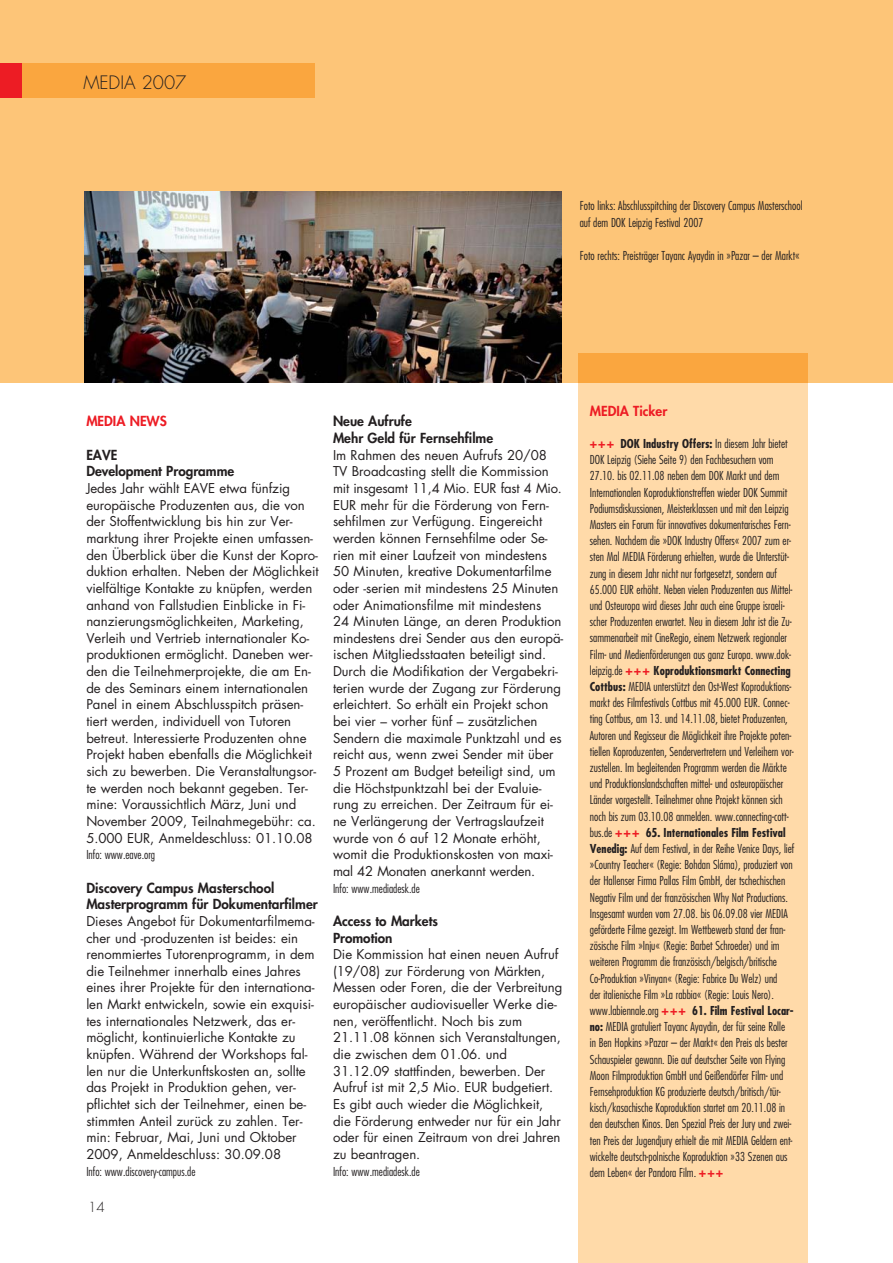
<style>
.page{position:relative;width:893px;height:1263px;background:#fff}
.page>*{position:absolute;margin:0;border:0;box-sizing:border-box;transform-origin:0 0}
.t1{font:300 18px "Futura";color:#231f20}
.t2{font:800 13.5px/16.6px "Futura";color:#231f20}
.t3{font:800 13.5px "Futura";color:#ed1c24}
.t4{font:300 13.5px "Futura";color:#231f20}
.t5{font:13.2px/16.6px "Futura LT";letter-spacing:-.005em;color:#231f20}
.t6{font:300 condensed 12px/16.2px "Futura";color:#231f20}
.s1{font-weight:800;font-stretch:normal;font-size:12.75px;color:#ed1c24}
.s2{font-weight:700}
</style>
<div class="page">
<div style="left:0;top:0;width:892px;height:383px;background:#fdc578"></div>
<img style="left:85px;top:191px;width:476px;height:192px">
<div style="left:578px;top:362px;width:230px;height:901px;background:#ffdaa9"></div>
<div style="left:578px;top:353px;width:230px;height:30px;background:#faa63f"></div>
<div style="left:0;top:64px;width:314px;height:34px;background:#faa63f"></div>
<div style="left:0;top:64px;width:21px;height:34px;background:#ed1c24"></div>
<h1 class="t1" style="left:83px;top:74px;width:105px">MEDIA 2007</h1>
<p class="t6" style="left:580px;top:198px;width:224px;line-height:16.6px">Foto links: Abschlusspitching der Discovery Campus Masterschool auf dem DOK Leipzig Festival 2007</p>
<p class="t6" style="left:580px;top:248px;width:222px">Foto rechts: Preisträger Tayanc Ayaydin in »Pazar – der Markt«</p>
<p class="t3" style="left:86px;top:415px;width:82px">MEDIA NEWS</p>
<p class="t2" style="left:86px;top:447px;width:149px">EAVE<br>Development Programme</p>
<p class="t5" style="left:86px;top:481px;width:234px">Jedes Jahr wählt EAVE etwa fünfzig europäische Produzenten aus, die von der Stoffentwicklung bis hin zur Ver&shy;marktung ihrer Projekte einen umfassen&shy;den Überblick über die Kunst der Kopro&shy;duktion erhalten. Neben der Möglichkeit vielfältige Kontakte zu knüpfen, werden anhand von Fallstudien Einblicke in Fi&shy;nanzierungsmöglichkeiten, Marketing, Verleih und Vertrieb internationaler Ko&shy;produktionen ermöglicht. Daneben wer&shy;den die Teilnehmerprojekte, die am En&shy;de des Seminars einem internationalen Panel in einem Abschlusspitch präsen&shy;tiert werden, individuell von Tutoren betreut. Interessierte Produzenten ohne Projekt haben ebenfalls die Möglichkeit sich zu bewerben. Die Veranstaltungsor&shy;te werden noch bekannt gegeben. Ter&shy;mine: Voraussichtlich März, Juni und November 2009, Teilnahmegebühr: ca.<br>5.000 EUR, Anmeldeschluss: 01.10.08</p>
<p class="t6" style="left:86px;top:848px;width:70px">Info: www.eave.org</p>
<p class="t2" style="left:86px;top:880px;width:233px">Discovery Campus Masterschool<br>Masterprogramm für Dokumentarfilmer</p>
<p class="t5" style="left:86px;top:914px;width:230px">Dieses Angebot für Dokumentarfilmema&shy;cher und -produzenten ist beides: ein renommiertes Tutorenprogramm, in dem die Teilnehmer innerhalb eines Jahres eines ihrer Projekte für den internationa&shy;len Markt entwickeln, sowie ein exquisi&shy;tes internationales Netzwerk, das er&shy;möglicht, kontinuierliche Kontakte zu knüpfen. Während der Workshops fal&shy;len nur die Unterkunftskosten an, sollte das Projekt in Produktion gehen, ver&shy;pflichtet sich der Teilnehmer, einen be&shy;stimmten Anteil zurück zu zahlen. Ter&shy;min: Februar, Mai, Juni und Oktober 2009, Anmeldeschluss: 30.09.08</p>
<p class="t6" style="left:86px;top:1164px;width:111px">Info: www.discovery-campus.de</p>
<p class="t4" style="left:88px;top:1201px;width:18px">14</p>
<p class="t2" style="left:333px;top:414px;width:162px">Neue Aufrufe<br>Mehr Geld für Fernsehfilme</p>
<p class="t5" style="left:333px;top:448px;width:232px">Im Rahmen des neuen Aufrufs 20/08<br>TV Broadcasting stellt die Kommission mit insgesamt 11,4 Mio. EUR fast 4 Mio.<br>EUR mehr für die Förderung von Fern&shy;sehfilmen zur Verfügung. Eingereicht werden können Fernsehfilme oder Se&shy;rien mit einer Laufzeit von mindestens 50 Minuten, kreative Dokumentarfilme oder -serien mit mindestens 25 Minuten oder Animationsfilme mit mindestens<br>24 Minuten Länge, an deren Produktion mindestens drei Sender aus den europä&shy;ischen Mitgliedsstaaten beteiligt sind.<br>Durch die Modifikation der Vergabekri&shy;terien wurde der Zugang zur Förderung erleichtert. So erhält ein Projekt schon bei vier – vorher fünf – zusätzlichen Sendern die maximale Punktzahl und es reicht aus, wenn zwei Sender mit über 5 Prozent am Budget beteiligt sind, um die Höchstpunktzahl bei der Evaluie&shy;rung zu erreichen. Der Zeitraum für ei&shy;ne Verlängerung der Vertragslaufzeit wurde von 6 auf 12 Monate erhöht, womit die Produktionskosten von maxi&shy;mal 42 Monaten anerkannt werden.</p>
<p class="t6" style="left:333px;top:881px;width:88px">Info: www.mediadesk.de</p>
<p class="t2" style="left:333px;top:914px;width:106px">Access to Markets<br>Promotion</p>
<p class="t5" style="left:333px;top:947px;width:231px">Die Kommission hat einen neuen Aufruf (19/08) zur Förderung von Märkten, Messen oder Foren, die der Verbreitung europäischer audiovisueller Werke die&shy;nen, veröffentlicht. Noch bis zum 21.11.08 können sich Veranstaltungen, die zwischen dem 01.06. und 31.12.09 stattfinden, bewerben. Der Aufruf ist mit 2,5 Mio. EUR budgetiert.<br>Es gibt auch wieder die Möglichkeit, die Förderung entweder nur für ein Jahr oder für einen Zeitraum von drei Jahren zu beantragen.</p>
<p class="t6" style="left:333px;top:1164px;width:88px">Info: www.mediadesk.de</p>
<p class="t3" style="left:590px;top:404px;width:79px">MEDIA Ticker</p>
<p class="t6" style="left:590px;top:436px;width:206px"><span class="s1">+++</span> <span class="s2">DOK Industry Offers:</span> In diesem Jahr bietet DOK Leipzig (Siehe Seite 9) den Fachbesuchern vom 27.10. bis 02.11.08 neben dem DOK Markt und dem Internationalen Koproduktionstreffen wieder DOK Summit Podiumsdiskussionen, Meisterklassen und mit den Leipzig Masters ein Forum für innovatives dokumentarisches Fern&shy;sehen. Nachdem die »DOK Industry Offers« 2007 zum er&shy;sten Mal MEDIA Förderung erhielten, wurde die Unterstüt&shy;zung in diesem Jahr nicht nur fortgesetzt, sondern auf 65.000 EUR erhöht. Neben vielen Produzenten aus Mittel&shy;und Osteuropa wird dieses Jahr auch eine Gruppe israeli&shy;scher Produzenten erwartet. Neu in diesem Jahr ist die Zu&shy;sammenarbeit mit CineRegio, einem Netzwerk regionaler Film- und Medienförderungen aus ganz Europa. www.dok&shy;leipzig.de <span class="s1">+++</span> <span class="s2">Koproduktionsmarkt Connecting Cottbus:</span> MEDIA unterstützt den Ost-West Koproduktions&shy;markt des Filmfestivals Cottbus mit 45.000 EUR. Connec&shy;ting Cottbus, am 13. und 14.11.08, bietet Produzenten, Autoren und Regisseur die Möglichkeit ihre Projekte poten&shy;tiellen Koproduzenten, Sendervertretern und Verleihern vor&shy;zustellen. Im begleitenden Programm werden die Märkte und Produktionslandschaften mittel- und osteuropäischer Länder vorgestellt. Teilnehmer ohne Projekt können sich noch bis zum 03.10.08 anmelden. www.connecting-cott&shy;bus.de <span class="s1">+++</span> <span class="s2">65. Internationales Film Festival Venedig:</span> Auf dem Festival, in der Reihe Venice Days, lief »Country Teacher« (Regie: Bohdan Sláma), produziert von der Hallenser Firma Pallas Film GmbH, der tschechischen Negativ Film und der französischen Why Not Productions.<br>Insgesamt wurden vom 27.08. bis 06.09.08 vier MEDIA geförderte Filme gezeigt. Im Wettbewerb stand der fran&shy;zösische Film »Inju« (Regie: Barbet Schroeder) und im weiteren Programm die französisch/belgisch/britische Co-Produktion »Vinyan« (Regie: Fabrice Du Welz) und<br>der italienische Film »La rabbia« (Regie: Louis Nero). www.labiennale.org <span class="s1">+++</span> <span class="s2">61. Film Festival Locar&shy;no:</span> MEDIA gratuliert Tayanc Ayaydin, der für seine Rolle<br>in Ben Hopkins »Pazar – der Markt« den Preis als bester Schauspieler gewann. Die auf deutscher Seite von Flying Moon Filmproduktion GmbH und Geißendörfer Film- und Fernsehproduktion KG produzierte deutsch/britisch/tür&shy;kisch/kasachische Koproduktion startet am 20.11.08 in den deutschen Kinos. Den Spezial Preis der Jury und zwei&shy;ten Preis der Jugendjury erhielt die mit MEDIA Geldern ent&shy;wickelte deutsch-polnische Koproduktion »33 Szenen aus dem Leben« der Pandora Film. <span class="s1">+++</span></p>
</div>
